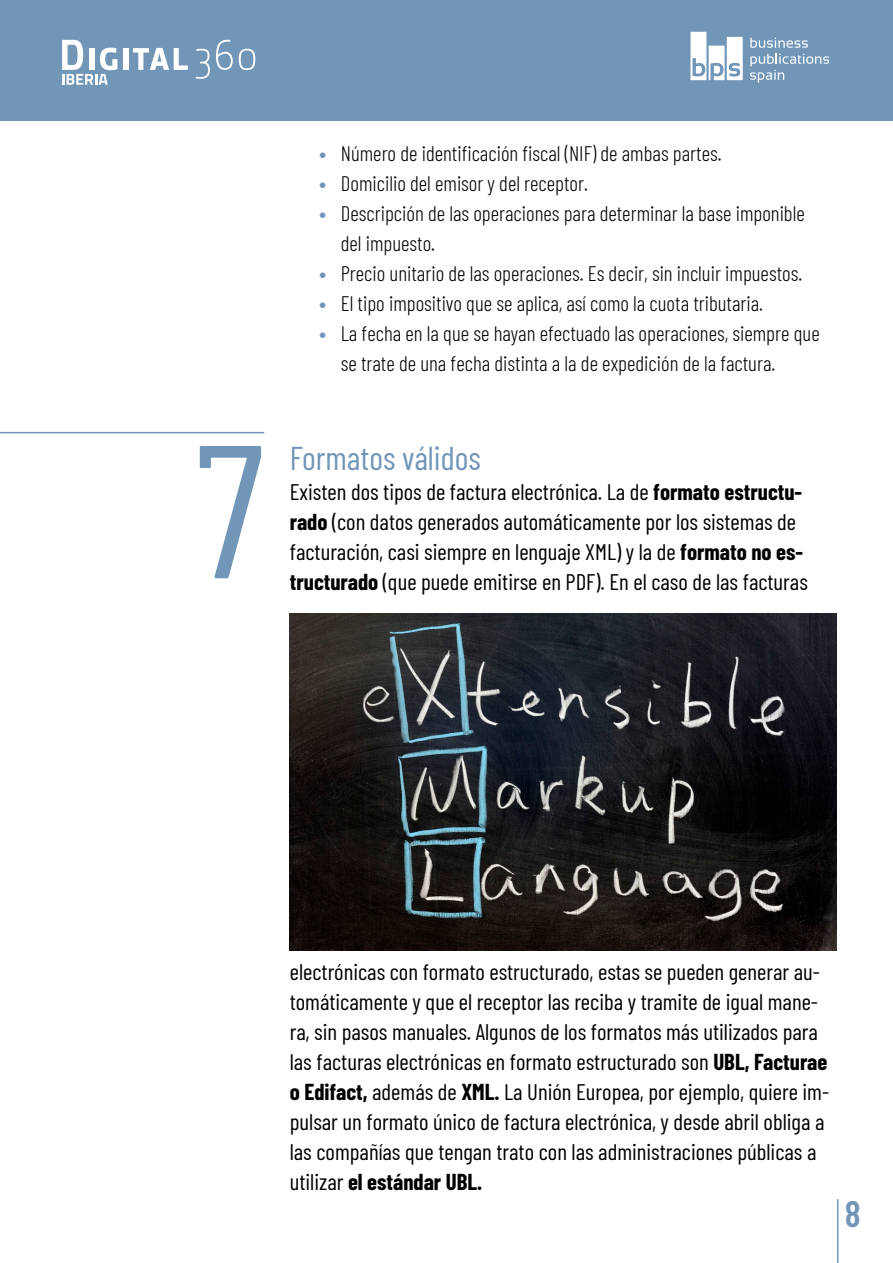
<style>
.page{position:relative;width:893px;height:1263px;background:#fff}
.page>*{position:absolute;margin:0;border:0;box-sizing:border-box;transform-origin:0 0}
.WP_NUM_LADILLO{font:189px "Barlow Condensed";color:#7196b8}
.t1{font:600 36.75px "Barlow Condensed";color:#7196b8}
.WP_LADILLO1{font:33px "Barlow Condensed";color:#7196b8}
.WP_TEXTO{font:22.5px/30px "Barlow Condensed";color:#000}
.t2{font:300 21px/30px "Barlow Condensed";color:#000}
.s1{font-weight:800;color:#7196b8}
.s2{font-weight:700}
</style>
<div class="page">
<hr style="left:837px;top:1199px;width:1px;height:64px;background:#7196b8">
<div style="left:0;top:0;width:893px;height:121px;background:#7196b8"></div>
<svg style="left:750px;top:38px;width:58px;height:10px"></svg>
<svg style="left:750px;top:54px;width:79px;height:28px"></svg>
<svg style="left:690px;top:32px;width:53px;height:48px"></svg>
<div style="left:123px;top:48px;width:5px;height:22px;background:#fff"></div>
<svg style="left:133px;top:48px;width:55px;height:22px"></svg>
<svg style="left:196px;top:49px;width:14px;height:30px"></svg>
<svg style="left:216px;top:40px;width:17px;height:30px"></svg>
<svg style="left:239px;top:49px;width:16px;height:21px"></svg>
<svg style="left:62px;top:40px;width:55px;height:45px"></svg>
<hr style="left:0;top:432px;width:264px;height:1px;background:#7196b8">
<img style="left:289px;top:613px;width:548px;height:337px">
<p class="WP_NUM_LADILLO" style="left:195px;top:375px;width:70px">7</p>
<p class="t2" style="left:320px;top:137px;width:403px"><span class="s1">•</span> Número de identificación fiscal (NIF) de ambas partes.</p>
<p class="t2" style="left:320px;top:167px;width:270px"><span class="s1">•</span> Domicilio del emisor y del receptor.</p>
<p class="t2" style="left:341px;top:197px;width:465px;text-indent:-21px"><span class="s1">•</span> Descripción de las operaciones para determinar la base imponible del impuesto.</p>
<p class="t2" style="left:320px;top:257px;width:484px"><span class="s1">•</span> Precio unitario de las operaciones. Es decir, sin incluir impuestos.</p>
<p class="t2" style="left:320px;top:287px;width:445px"><span class="s1">•</span> El tipo impositivo que se aplica, así como la cuota tributaria.</p>
<p class="t2" style="left:341px;top:317px;width:480px;text-indent:-21px"><span class="s1">•</span> La fecha en la que se hayan efectuado las operaciones, siempre que se trate de una fecha distinta a la de expedición de la factura.</p>
<p class="WP_LADILLO1" style="left:290px;top:435px;width:192px">Formatos válidos</p>
<p class="WP_TEXTO" style="left:290px;top:476px;width:520px">Existen dos tipos de factura electrónica. La de <span class="s2">formato estructu&shy;rado</span> (con datos generados automáticamente por los sistemas de facturación, casi siempre en lenguaje XML) y la de <span class="s2">formato no es&shy;tructurado</span> (que puede emitirse en PDF). En el caso de las facturas</p>
<p class="WP_TEXTO" style="left:290px;top:956px;width:541px">electrónicas con formato estructurado, estas se pueden generar au&shy;tomáticamente y que el receptor las reciba y tramite de igual mane&shy;ra, sin pasos manuales. Algunos de los formatos más utilizados para las facturas electrónicas en formato estructurado son <span class="s2">UBL, Facturae o Edifact,</span> además de <span class="s2">XML.</span> La Unión Europea, por ejemplo, quiere im&shy;pulsar un formato único de factura electrónica, y desde abril obliga a las compañías que tengan trato con las administraciones públicas a utilizar <span class="s2">el estándar UBL.</span></p>
<h2 class="t1" style="left:845px;top:1188px;width:17px">8</h2>
</div>
